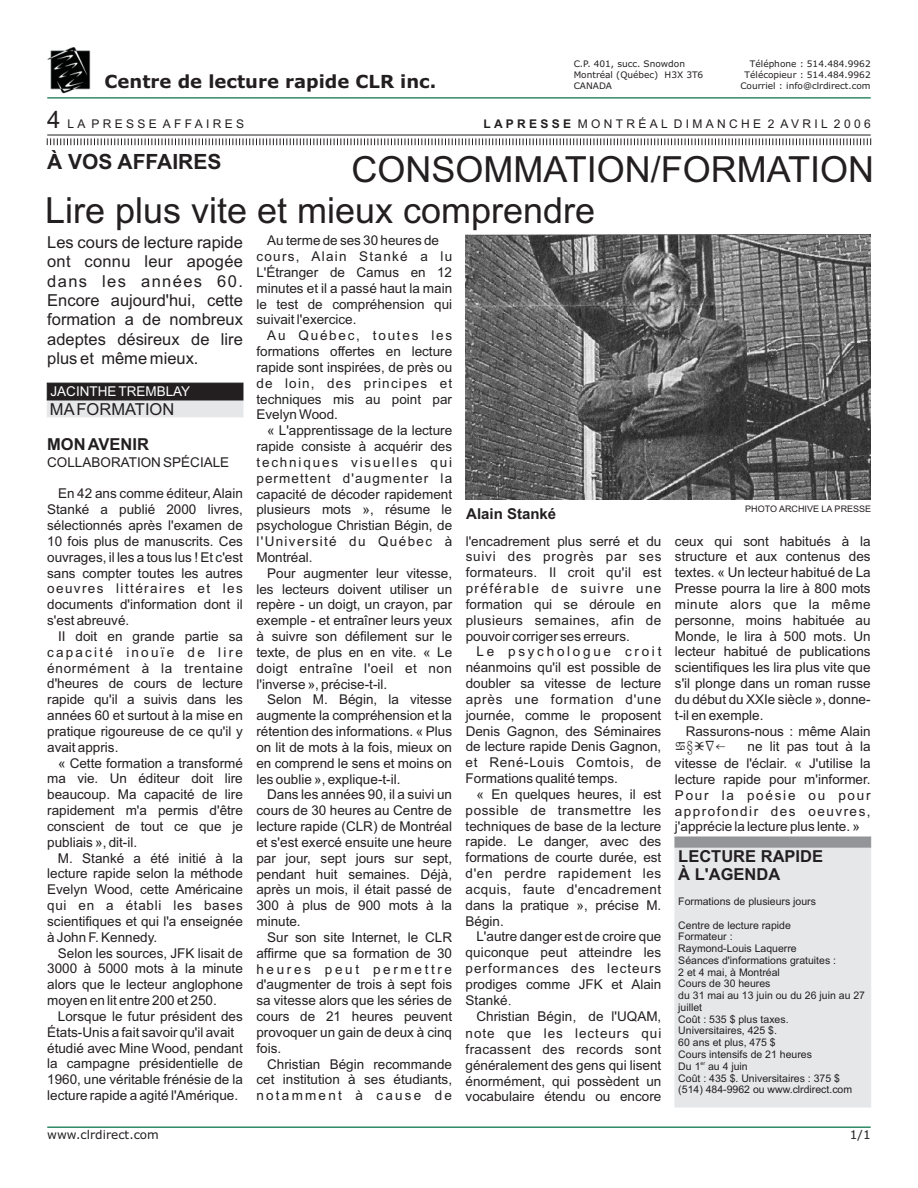
<style>
.page{position:relative;width:918px;height:1188px;background:#fff}
.page>*{position:absolute;margin:0;border:0;box-sizing:border-box;transform-origin:0 0}
.t1{font:36px/41.1px "Arial";color:#231f20}
.t2{font:700 21px "Arial";color:#231f20}
.t3{font:700 18px "Verdana";color:#231f20}
.t4{font:16.5px/19.4px "Arial";color:#231f20;text-align:justify}
.t5{font:700 16.5px/18.5px "Arial";color:#231f20}
.t6{font:700 15px "Arial";color:#231f20}
.t7{font:13.5px/15.9px "Arial";color:#231f20;text-align:justify}
.t8{font:13.5px "Arial";color:#fff}
.t9{font:13.5px "SW Astro";color:#231f20}
.t10{font:12px "Arial";letter-spacing:.28em;color:#231f20}
.t11{font:12px "Verdana";color:#231f20}
.t12{font:10.5px/11.7px "Arial";color:#231f20}
.t13{font:9px/10.9px "Verdana";color:#231f20}
.t14{font:9px "Arial";color:#231f20}
.t15{font:5.25px "Arial";color:#231f20}
.s1{font-size:24px}
.s2{font-weight:700}
.s3{font-family:"SW Astro"}
</style>
<div class="page">
<img style="left:47px;top:47px;width:44px;height:47px">
<div style="left:675px;top:847px;width:196px;height:260px;background:#e6e7e9"></div>
<svg style="left:47px;top:383px;width:196px;height:34px;background:#828081"></svg>
<svg style="left:47px;top:138px;width:824px;height:7px"></svg>
<hr style="left:47px;top:135px;width:824px;height:1px;background:#231f20">
<img style="left:466px;top:235px;width:405px;height:265px">
<div style="left:675px;top:837px;width:196px;height:10px;background:#939598"></div>
<hr style="left:47px;top:97px;width:824px;height:2px;background:#318a67">
<hr style="left:47px;top:1126px;width:824px;height:2px;background:#318a67">
<p class="t13" style="left:574px;top:59px;width:131px">C.P. 401, succ. Snowdon<br>Montréal (Québec) H3X 3T6</p>
<h3 class="t3" style="left:105px;top:74px;width:333px">Centre de lecture rapide CLR inc.</h3>
<p class="t13" style="left:574px;top:81px;width:40px">CANADA</p>
<p class="t13" style="left:740px;top:59px;width:132px;text-align:right">Téléphone : 514.484.9962<br>Télécopieur : 514.484.9962<br>Courriel : info@clrdirect.com</p>
<p class="t10" style="left:47px;top:120px;width:198px"><span class="s1">4</span> LA PRESSE AFFAIRES</p>
<p class="t10" style="left:483px;top:120px;width:389px"><span class="s2">LA PRESSE</span> MONTRÉAL DIMANCHE 2 AVRIL 2006</p>
<h2 class="t2" style="left:47px;top:153px;width:176px">À VOS AFFAIRES</h2>
<h1 class="t1" style="left:45px;top:152px;width:830px;text-indent:306px">CONSOMMATION/FORMATION<br>Lire plus vite et mieux comprendre</h1>
<p class="t4" style="left:47px;top:234px;width:197px">Les cours de lecture rapide ont connu leur apogée dans les années 60.<br>Encore aujourd'hui, cette formation a de nombreux adeptes désireux de lire plus et même mieux.</p>
<p class="t4" style="left:50px;top:401px;width:126px">MAFORMATION</p>
<p class="t5" style="left:47px;top:437px;width:103px">MON AVENIR</p>
<p class="t7" style="left:47px;top:455px;width:184px">COLLABORATION SPÉCIALE</p>
<p class="t7" style="left:47px;top:487px;width:197px;text-indent:11px">En 42 ans comme éditeur, Alain Stanké a publié 2000 livres, sélectionnés après l'examen de 10 fois plus de manuscrits. Ces ouvrages, il les a tous lus ! Et c'est sans compter toutes les autres oeuvres littéraires et les documents d'information dont il s'est abreuvé.</p>
<p class="t7" style="left:47px;top:629px;width:197px;text-indent:11px">II doit en grande partie sa capacité inouïe de lire énormément à la trentaine d'heures de cours de lecture rapide qu'il a suivis dans les années 60 et surtout à la mise en pratique rigoureuse de ce qu'il y avait appris.</p>
<p class="t7" style="left:47px;top:756px;width:197px;text-indent:11px">« Cette formation a transformé ma vie. Un éditeur doit lire beaucoup. Ma capacité de lire rapidement m'a permis d'être conscient de tout ce que je publiais », dit-il.</p>
<p class="t7" style="left:47px;top:851px;width:197px;text-indent:11px">M. Stanké a été initié à la lecture rapide selon la méthode Evelyn Wood, cette Américaine qui en a établi les bases scientifiques et qui l'a enseignée à John F. Kennedy.</p>
<p class="t7" style="left:47px;top:946px;width:197px;text-indent:11px">Selon les sources, JFK lisait de 3000 à 5000 mots à la minute alors que le lecteur anglophone moyen en lit entre 200 et 250.</p>
<p class="t7" style="left:47px;top:1010px;width:197px;text-align:left;text-indent:11px">Lorsque le futur président des États-Unis a fait savoir qu'il avait étudié avec Mine Wood, pendant la campagne présidentielle de 1960, une véritable frénésie de la lecture rapide a agité l'Amérique.</p>
<p class="t8" style="left:51px;top:387px;width:141px">JACINTHE TREMBLAY</p>
<p class="t7" style="left:256px;top:234px;width:197px;text-align:left;text-indent:11px">Au terme de ses 30 heures de cours, Alain Stanké a lu<br>L'Étranger de Camus en 12 minutes et il a passé haut la main le test de compréhension qui suivait l'exercice.</p>
<p class="t7" style="left:256px;top:329px;width:197px;text-indent:11px">Au Québec, toutes les formations offertes en lecture rapide sont inspirées, de près ou de loin, des principes et techniques mis au point par Evelyn Wood.</p>
<p class="t7" style="left:256px;top:424px;width:197px;text-indent:11px">« L'apprentissage de la lecture rapide consiste à acquérir des techniques visuelles qui permettent d'augmenter la capacité de décoder rapidement plusieurs mots », résume le psychologue Christian Bégin, de l'Université du Québec à Montréal.</p>
<p class="t7" style="left:256px;top:566px;width:197px;text-indent:11px">Pour augmenter leur vitesse, les lecteurs doivent utiliser un repère - un doigt, un crayon, par exemple - et entraîner leurs yeux à suivre son défilement sur le texte, de plus en en vite. « Le doigt entraîne l'oeil et non l'inverse », précise-t-il.</p>
<p class="t7" style="left:256px;top:693px;width:197px;text-indent:11px">Selon M. Bégin, la vitesse augmente la compréhension et la rétention des informations. « Plus on lit de mots à la fois, mieux on en comprend le sens et moins on les oublie », explique-t-il.</p>
<p class="t7" style="left:256px;top:788px;width:197px;text-indent:11px">Dans les années 90, il a suivi un cours de 30 heures au Centre de lecture rapide (CLR) de Montréal et s'est exercé ensuite une heure par jour, sept jours sur sept, pendant huit semaines. Déjà, après un mois, il était passé de 300 à plus de 900 mots à la minute.</p>
<p class="t7" style="left:256px;top:930px;width:197px;text-indent:11px">Sur son site Internet, le CLR affirme que sa formation de 30 heures peut permettre d'augmenter de trois à sept fois sa vitesse alors que les séries de cours de 21 heures peuvent provoquer un gain de deux à cinq fois.</p>
<p class="t7" style="left:256px;top:1057px;width:197px;text-indent:11px">Christian Bégin recommande cet institution à ses étudiants, notamment à cause de</p>
<p class="t6" style="left:466px;top:508px;width:92px">Alain Stanké</p>
<p class="t14" style="left:745px;top:505px;width:127px">PHOTO ARCHIVE LA PRESSE</p>
<p class="t7" style="left:466px;top:534px;width:197px">l'encadrement plus serré et du suivi des progrès par ses formateurs. Il croit qu'il est préférable de suivre une formation qui se déroule en plusieurs semaines, afin de pouvoir corriger ses erreurs.</p>
<p class="t7" style="left:466px;top:645px;width:197px;text-indent:11px">Le psychologue croit néanmoins qu'il est possible de doubler sa vitesse de lecture après une formation d'une journée, comme le proposent Denis Gagnon, des Séminaires de lecture rapide Denis Gagnon, et René-Louis Comtois, de Formations qualité temps.</p>
<p class="t7" style="left:466px;top:788px;width:197px;text-indent:11px">« En quelques heures, il est possible de transmettre les techniques de base de la lecture rapide. Le danger, avec des formations de courte durée, est d'en perdre rapidement les acquis, faute d'encadrement dans la pratique », précise M.<br>Bégin.</p>
<p class="t7" style="left:466px;top:930px;width:197px;text-indent:11px">L'autre danger est de croire que quiconque peut atteindre les performances des lecteurs prodiges comme JFK et Alain Stanké<span class="s3">.</span></p>
<p class="t7" style="left:466px;top:1010px;width:197px;text-indent:11px">Christian Bégin<span class="s3">,</span> de l'UQAM, note que les lecteurs qui fracassent des records sont généralement des gens qui lisent énormément, qui possèdent un vocabulaire étendu ou encore</p>
<p class="t7" style="left:675px;top:534px;width:197px">ceux qui sont habitués à la structure et aux contenus des textes. « Un lecteur habitué de La Presse pourra la lire à 800 mots minute alors que la même personne, moins habituée au Monde, le lira à 500 mots. Un lecteur habitué de publications scientifiques les lira plus vite que s'il plonge dans un roman russe du début du XXIe siècle », donne&shy;t-il en exemple.</p>
<p class="t7" style="left:686px;top:724px;width:186px">Rassurons-nous : même Alain</p>
<p class="t9" style="left:675px;top:742px;width:53px">Stanké</p>
<p class="t7" style="left:675px;top:740px;width:197px;text-indent:73px">ne lit pas tout à la vitesse de l'éclair. « J'utilise la lecture rapide pour m'informer.<br>Pour la poésie ou pour approfondir des oeuvres, j'apprécie la lecture plus lente. »</p>
<p class="t5" style="left:678px;top:849px;width:146px">LECTURE RAPIDE<br>À L'AGENDA</p>
<p class="t12" style="left:678px;top:897px;width:139px">Formations de plusieurs jours</p>
<p class="t12" style="left:678px;top:920px;width:188px">Centre de lecture rapide<br>Formateur :<br>Raymond-Louis Laquerre<br>Séances d'informations gratuites :<br>2 et 4 mai, à Montréal<br>Cours de 30 heures<br>du 31 mai au 13 juin ou du 26 juin au 27 juillet<br>Coût : 535 $ plus taxes.<br>Universitaires, 425 $.<br>60 ans et plus, 475 $<br>Cours intensifs de 21 heures</p>
<p class="t15" style="left:701px;top:1061px;width:6px">er</p>
<p class="t12" style="left:678px;top:1061px;width:175px">Du 1 au 4 juin<br>Coût : 435 $. Universitaires : 375 $ (514) 484-9962 ou www.clrdirect.com</p>
<p class="t11" style="left:47px;top:1130px;width:113px">www.clrdirect.com</p>
<p class="t11" style="left:850px;top:1130px;width:22px">1/1</p>
</div>
